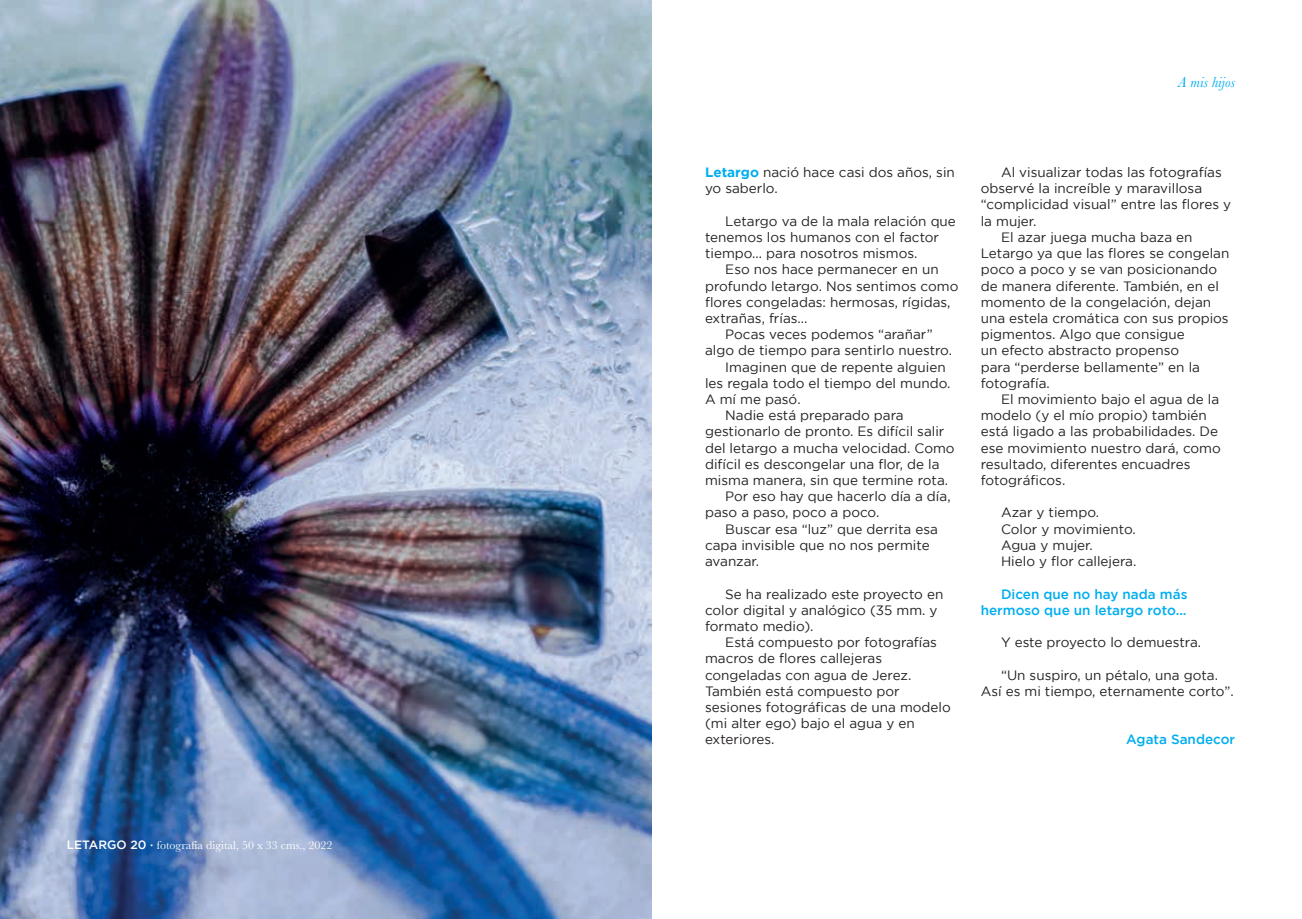
<style>
.page{position:relative;width:1302px;height:919px;background:#fff}
.page>*{position:absolute;margin:0;border:0;box-sizing:border-box;transform-origin:0 0}
.t1{font:italic 15px "Baskerville";color:#00aeef}
.t2{font:13.5px/16.2px "Gotham";color:#231f20}
.t3{font:500 13.5px/16.2px "Gotham";color:#00aeef;text-align:right}
.t4{font:12px "Baskerville";color:#fff}
.s1{font-family:"Gotham";font-weight:500}
.s2{font-weight:700;color:#00aeef}
</style>
<div class="page">
<img style="left:0;top:0;width:651px;height:918px">
<p class="t4" style="left:67px;top:837px;width:267px"><span class="s1">LETARGO 20 ·</span> fotografía digital, 50 x 33 cms., 2022</p>
<p class="t1" style="left:1177px;top:72px;width:59px">A mis hijos</p>
<p class="t2" style="left:705px;top:164px;width:251px"><span class="s2">Letargo</span> nació hace casi dos años, sin yo saberlo.</p>
<p class="t2" style="left:705px;top:212px;width:252px;text-indent:20px">Letargo va de la mala relación que tenemos los humanos con el factor tiempo... para nosotros mismos.</p>
<p class="t2" style="left:725px;top:261px;width:215px">Eso nos hace permanecer en un</p>
<p class="t2" style="left:705px;top:277px;width:255px">profundo letargo. Nos sentimos como</p>
<p class="t2" style="left:705px;top:293px;width:247px">flores congeladas: hermosas, rígidas,</p>
<p class="t2" style="left:705px;top:310px;width:104px">extrañas, frías...</p>
<p class="t2" style="left:725px;top:326px;width:209px">Pocas veces podemos “arañar”</p>
<p class="t2" style="left:705px;top:342px;width:248px">algo de tiempo para sentirlo nuestro.</p>
<p class="t2" style="left:725px;top:358px;width:222px">Imaginen que de repente alguien</p>
<p class="t2" style="left:705px;top:374px;width:247px">les regala todo el tiempo del mundo.</p>
<p class="t2" style="left:705px;top:391px;width:97px">A mí me pasó.</p>
<p class="t2" style="left:725px;top:407px;width:180px">Nadie está preparado para</p>
<p class="t2" style="left:705px;top:423px;width:241px">gestionarlo de pronto. Es difícil salir</p>
<p class="t2" style="left:705px;top:439px;width:251px">del letargo a mucha velocidad. Como</p>
<p class="t2" style="left:705px;top:455px;width:236px">difícil es descongelar una flor, de la</p>
<p class="t2" style="left:705px;top:472px;width:244px">misma manera, sin que termine rota.</p>
<p class="t2" style="left:725px;top:488px;width:227px">Por eso hay que hacerlo día a día,</p>
<p class="t2" style="left:705px;top:504px;width:176px">paso a paso, poco a poco.</p>
<p class="t2" style="left:725px;top:520px;width:214px">Buscar esa “luz” que derrita esa</p>
<p class="t2" style="left:705px;top:536px;width:226px">capa invisible que no nos permite</p>
<p class="t2" style="left:705px;top:553px;width:56px">avanzar.</p>
<p class="t2" style="left:705px;top:585px;width:240px;text-indent:20px">Se ha realizado este proyecto en color digital y analógico (35 mm. y formato medio).</p>
<p class="t2" style="left:705px;top:634px;width:247px;text-indent:20px">Está compuesto por fotografías macros de flores callejeras congeladas con agua de Jerez.<br>También está compuesto por sesiones fotográficas de una modelo (mi alter ego) bajo el agua y en exteriores.</p>
<p class="t2" style="left:1000px;top:164px;width:222px">Al visualizar todas las fotografías</p>
<p class="t2" style="left:980px;top:180px;width:223px">observé la increíble y maravillosa</p>
<p class="t2" style="left:980px;top:196px;width:252px">“complicidad visual” entre las flores y</p>
<p class="t2" style="left:980px;top:212px;width:57px">la mujer.</p>
<p class="t2" style="left:1000px;top:229px;width:193px">El azar juega mucha baza en</p>
<p class="t2" style="left:980px;top:245px;width:250px">Letargo ya que las flores se congelan</p>
<p class="t2" style="left:980px;top:261px;width:238px">poco a poco y se van posicionando</p>
<p class="t2" style="left:980px;top:277px;width:240px">de manera diferente. También, en el</p>
<p class="t2" style="left:980px;top:293px;width:232px">momento de la congelación, dejan</p>
<p class="t2" style="left:980px;top:310px;width:249px">una estela cromática con sus propios</p>
<p class="t2" style="left:980px;top:326px;width:206px">pigmentos. Algo que consigue</p>
<p class="t2" style="left:980px;top:342px;width:200px">un efecto abstracto propenso</p>
<p class="t2" style="left:980px;top:358px;width:221px">para “perderse bellamente” en la</p>
<p class="t2" style="left:980px;top:374px;width:71px">fotografía.</p>
<p class="t2" style="left:1000px;top:391px;width:220px">El movimiento bajo el agua de la</p>
<p class="t2" style="left:980px;top:407px;width:228px">modelo (y el mío propio) también</p>
<p class="t2" style="left:980px;top:423px;width:239px">está ligado a las probabilidades. De</p>
<p class="t2" style="left:980px;top:439px;width:241px">ese movimiento nuestro dará, como</p>
<p class="t2" style="left:980px;top:455px;width:211px">resultado, diferentes encuadres</p>
<p class="t2" style="left:980px;top:472px;width:86px">fotográficos.</p>
<p class="t2" style="left:1000px;top:504px;width:137px">Azar y tiempo.<br>Color y movimiento.<br>Agua y mujer.<br>Hielo y flor callejera.</p>
<p class="t3" style="left:980px;top:585px;width:208px">Dicen que no hay nada más hermoso que un letargo roto...</p>
<p class="t2" style="left:1000px;top:634px;width:202px">Y este proyecto lo demuestra.</p>
<p class="t2" style="left:980px;top:666px;width:255px;text-align:center">“Un suspiro, un pétalo, una gota.<br>Así es mi tiempo, eternamente corto”.</p>
<p class="t3" style="left:1126px;top:731px;width:110px">Agata Sandecor</p>
</div>
